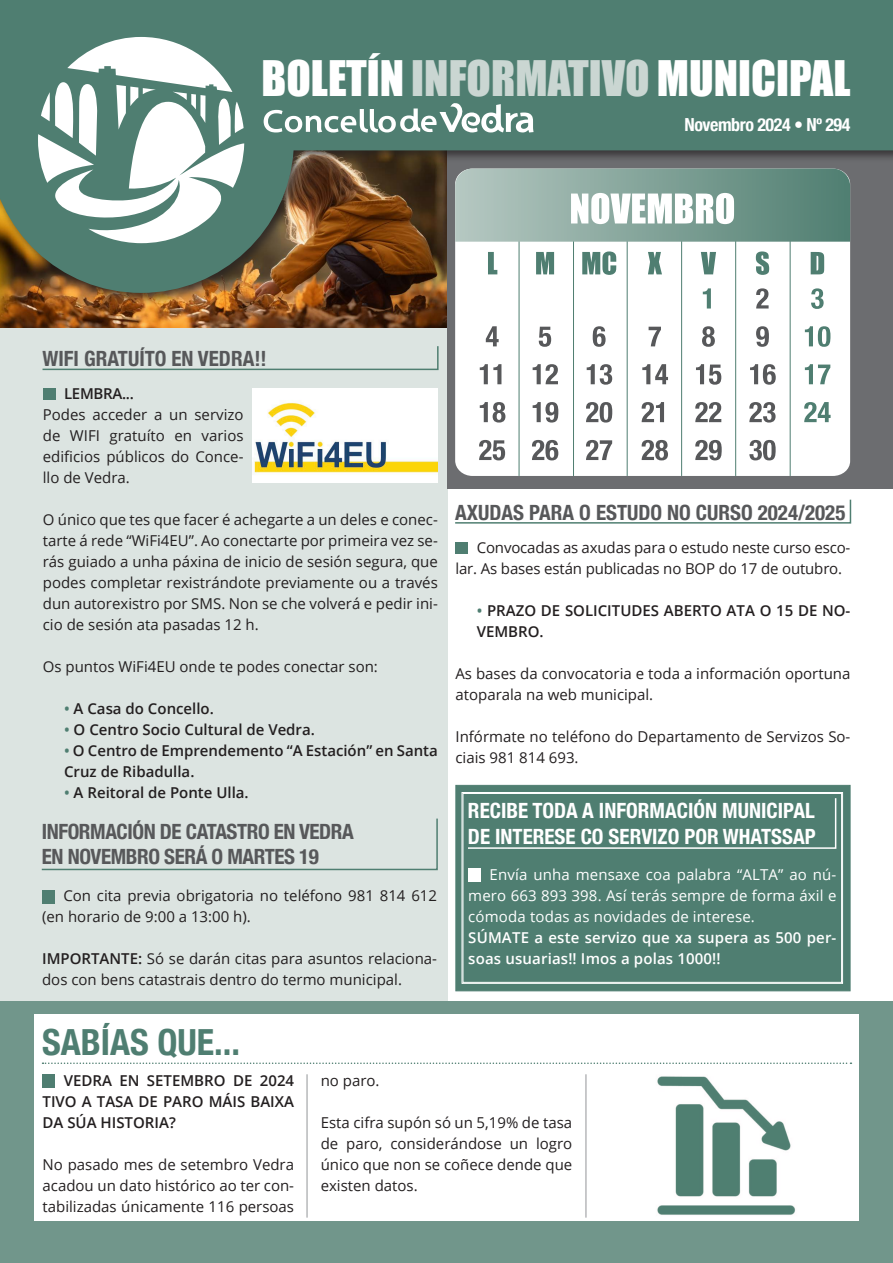
<style>
.page{position:relative;width:893px;height:1263px;background:#fff}
.page>*{position:absolute;margin:0;border:0;box-sizing:border-box;transform-origin:0 0}
.t1{font:45px "Impact";color:#fff}
.Titulares_Noticias{font:700 condensed 36px "Helvetica Neue";color:#4f7e71}
.Titulares_Noticias-2{font:700 condensed 21px/25.2px "Helvetica Neue";color:#fff}
.Titulares_Noticias-3{font:700 condensed 21px "Helvetica Neue";color:#57585a}
.Titulares_Noticias-4{font:700 condensed 21px "Helvetica Neue";letter-spacing:-.02em;color:#57585a}
.t2{font:700 condensed 18px "Helvetica Neue";letter-spacing:-.025em;color:#fff}
.Texto{font:15px/21px "Open Sans";color:#231f20}
.Texto-2{font:600 15px/21px "Open Sans";color:#231f20}
.Texto-3{font:15px/21px "Open Sans";letter-spacing:.01em;color:#fff;text-align:justify}
.Texto-4{font:600 15px/21px "Open Sans";letter-spacing:.01em;color:#fff}
.s1{color:#cad6d2}
.s2{color:#4f7e71}
.s3{font-weight:600}
</style>
<div class="page">
<div style="left:0;top:147px;width:447px;height:854px;background:#dce4e1"></div>
<img style="left:0;top:305px;width:447px;height:22px">
<div style="left:447px;top:120px;width:446px;height:369px;background:#6c6d70"></div>
<div style="left:0;top:0;width:893px;height:305px;background:#231f20;opacity:.75"></div>
<svg style="left:0;top:0;width:893px;height:293px;background:#557061"></svg>
<svg style="left:38px;top:37px;width:206px;height:206px"></svg>
<svg style="left:264px;top:103px;width:270px;height:29px"></svg>
<svg style="left:41px;top:818px;width:397px;height:53px"></svg>
<div style="left:42px;top:890px;width:13px;height:13px;background:#4f7e71"></div>
<svg style="left:42px;top:346px;width:397px;height:25px"></svg>
<div style="left:43px;top:388px;width:12px;height:12px;background:#4f7e71"></div>
<div style="left:0;top:1001px;width:893px;height:262px;background:#71968b"></div>
<div style="left:34px;top:1014px;width:825px;height:206px;background:#fff"></div>
<div style="left:43px;top:1074px;width:12px;height:13px;background:#4f7e71"></div>
<img style="left:657px;top:1076px;width:138px;height:139px">
<svg style="left:43px;top:1062px;width:808px;height:2px"></svg>
<hr style="left:307px;top:1074px;width:1px;height:143px;background:#939598">
<hr style="left:586px;top:1074px;width:1px;height:143px;background:#939598">
<img style="left:252px;top:388px;width:186px;height:95px">
<div style="left:455px;top:242px;width:395px;height:234px;background:#fff"></div>
<svg style="left:488px;top:252px;width:9px;height:22px"></svg>
<svg style="left:536px;top:252px;width:18px;height:22px"></svg>
<svg style="left:582px;top:251px;width:34px;height:24px"></svg>
<svg style="left:648px;top:252px;width:14px;height:22px"></svg>
<svg style="left:701px;top:252px;width:15px;height:22px"></svg>
<svg style="left:756px;top:251px;width:13px;height:24px"></svg>
<svg style="left:811px;top:252px;width:13px;height:22px"></svg>
<svg style="left:703px;top:288px;width:8px;height:20px"></svg>
<svg style="left:756px;top:288px;width:13px;height:20px"></svg>
<svg style="left:811px;top:288px;width:13px;height:21px"></svg>
<svg style="left:486px;top:326px;width:13px;height:20px"></svg>
<svg style="left:539px;top:327px;width:12px;height:20px"></svg>
<svg style="left:593px;top:326px;width:13px;height:21px"></svg>
<svg style="left:649px;top:327px;width:12px;height:19px"></svg>
<svg style="left:702px;top:326px;width:13px;height:21px"></svg>
<svg style="left:756px;top:326px;width:13px;height:21px"></svg>
<svg style="left:805px;top:326px;width:25px;height:21px"></svg>
<svg style="left:480px;top:364px;width:21px;height:20px"></svg>
<svg style="left:533px;top:364px;width:25px;height:20px"></svg>
<svg style="left:587px;top:364px;width:25px;height:21px"></svg>
<svg style="left:642px;top:364px;width:26px;height:20px"></svg>
<svg style="left:696px;top:364px;width:25px;height:21px"></svg>
<svg style="left:750px;top:364px;width:26px;height:21px"></svg>
<svg style="left:805px;top:364px;width:25px;height:20px"></svg>
<svg style="left:480px;top:402px;width:25px;height:21px"></svg>
<svg style="left:533px;top:402px;width:25px;height:21px"></svg>
<svg style="left:586px;top:402px;width:26px;height:21px"></svg>
<svg style="left:642px;top:402px;width:22px;height:20px"></svg>
<svg style="left:695px;top:402px;width:26px;height:20px"></svg>
<svg style="left:749px;top:402px;width:27px;height:21px"></svg>
<svg style="left:804px;top:402px;width:27px;height:20px"></svg>
<svg style="left:479px;top:440px;width:26px;height:20px"></svg>
<svg style="left:532px;top:440px;width:26px;height:20px"></svg>
<svg style="left:586px;top:440px;width:26px;height:20px"></svg>
<svg style="left:642px;top:440px;width:26px;height:20px"></svg>
<svg style="left:695px;top:440px;width:27px;height:20px"></svg>
<svg style="left:749px;top:440px;width:27px;height:20px"></svg>
<hr style="left:519px;top:238px;width:1px;height:238px;background:#4f7e71">
<hr style="left:573px;top:240px;width:1px;height:236px;background:#4f7e71">
<hr style="left:627px;top:240px;width:1px;height:236px;background:#4f7e71">
<hr style="left:681px;top:238px;width:1px;height:238px;background:#4f7e71">
<hr style="left:735px;top:239px;width:1px;height:237px;background:#4f7e71">
<hr style="left:790px;top:235px;width:1px;height:241px;background:#4f7e71">
<svg style="left:455px;top:169px;width:395px;height:73px;background:#93afa6"></svg>
<svg style="left:455px;top:499px;width:397px;height:25px"></svg>
<div style="left:455px;top:542px;width:13px;height:11px;background:#4f7e71"></div>
<div style="left:455px;top:785px;width:395px;height:206px;background:#4f7e71"></div>
<svg style="left:461px;top:792px;width:382px;height:192px"></svg>
<div style="left:463px;top:793px;width:379px;height:189px;border:1px solid #fff"></div>
<svg style="left:466px;top:797px;width:371px;height:52px"></svg>
<div style="left:468px;top:869px;width:13px;height:13px;background:#fff"></div>
<p class="t1" style="left:261px;top:43px;width:590px">BOLETÍN <span class="s1">INFORMATIVO</span> MUNICIPAL</p>
<p class="t2" style="left:685px;top:110px;width:167px">Novembro 2024 • Nº 294</p>
<p class="Titulares_Noticias-3" style="left:43px;top:341px;width:226px">WIFI GRATUÍTO EN VEDRA!!</p>
<p class="Texto-2" style="left:64px;top:383px;width:71px">LEMBRA...</p>
<p class="Texto" style="left:43px;top:404px;width:202px;text-align:justify">Podes acceder a un servizo de WIFI gratuíto en varios edificios públicos do Conce&shy;llo de Vedra.</p>
<p class="Texto" style="left:43px;top:509px;width:396px;text-align:justify">O único que tes que facer é achegarte a un deles e conec&shy;tarte á rede “WiFi4EU”. Ao conectarte por primeira vez se&shy;rás guiado a unha páxina de inicio de sesión segura, que podes completar rexistrándote previamente ou a través dun autorexistro por SMS. Non se che volverá e pedir ini&shy;cio de sesión ata pasadas 12 h.</p>
<p class="Texto" style="left:43px;top:656px;width:337px">Os puntos WiFi4EU onde te podes conectar son:</p>
<p class="Texto-2" style="left:64px;top:698px;width:151px"><span class="s2">•</span> A Casa do Concello.</p>
<p class="Texto-2" style="left:64px;top:719px;width:252px"><span class="s2">•</span> O Centro Socio Cultural de Vedra.</p>
<p class="Texto-2" style="left:64px;top:740px;width:375px"><span class="s2">•</span> O Centro de Emprendemento “A Estación” en Santa<br>Cruz de Ribadulla.</p>
<p class="Texto-2" style="left:64px;top:782px;width:186px"><span class="s2">•</span> A Reitoral de Ponte Ulla.</p>
<p class="Titulares_Noticias-4" style="left:42px;top:814px;width:313px">INFORMACIÓN DE CATASTRO EN VEDRA</p>
<p class="Titulares_Noticias-4" style="left:42px;top:839px;width:279px">EN NOVEMBRO SERÁ O MARTES 19</p>
<p class="Texto" style="left:42px;top:885px;width:396px;text-indent:21px">Con cita previa obrigatoria no teléfono 981 814 612 (en horario de 9:00 a 13:00 h).</p>
<p class="Texto" style="left:42px;top:948px;width:396px"><span class="s3">IMPORTANTE:</span> Só se darán citas para asuntos relaciona&shy;dos con bens catastrais dentro do termo municipal.</p>
<p class="Titulares_Noticias" style="left:42px;top:1013px;width:199px">SABÍAS QUE...</p>
<p class="Titulares_Noticias-3" style="left:455px;top:495px;width:392px">AXUDAS PARA O ESTUDO NO CURSO 2024/2025</p>
<p class="Texto" style="left:455px;top:536px;width:396px;text-indent:21px">Convocadas as axudas para o estudo neste curso esco&shy;lar. As bases están publicadas no BOP do 17 de outubro.</p>
<p class="Texto-2" style="left:477px;top:599px;width:375px"><span class="s2">•</span> PRAZO DE SOLICITUDES ABERTO ATA O 15 DE NO-<br>VEMBRO.</p>
<p class="Texto" style="left:455px;top:662px;width:396px">As bases da convocatoria e toda a información oportuna atoparala na web municipal.</p>
<p class="Texto" style="left:455px;top:725px;width:396px">Infórmate no teléfono do Departamento de Servizos So&shy;ciais 981 814 693.</p>
<p class="Titulares_Noticias-2" style="left:468px;top:797px;width:349px">RECIBE TODA A INFORMACIÓN MUNICIPAL<br>DE INTERESE CO SERVIZO POR WHATSSAP</p>
<p class="Texto-3" style="left:468px;top:863px;width:370px;text-indent:21px">Envía unha mensaxe coa palabra “ALTA” ao nú&shy;mero 663 893 398. Así terás sempre de forma áxil e cómoda todas as novidades de interese.</p>
<p class="Texto-4" style="left:468px;top:926px;width:370px">SÚMATE a este servizo que xa supera as 500 per&shy;soas usuarias!! Imos a polas 1000!!</p>
<p class="Texto-2" style="left:43px;top:1069px;width:253px;text-align:justify;text-indent:21px">VEDRA EN SETEMBRO DE 2024<br>TIVO A TASA DE PARO MÁIS BAIXA DA SÚA HISTORIA?</p>
<p class="Texto" style="left:43px;top:1153px;width:253px;text-align:justify">No pasado mes de setembro Vedra acadou un dato histórico ao ter con&shy;tabilizadas únicamente 116 persoas</p>
<p class="Texto" style="left:321px;top:1069px;width:60px">no paro.</p>
<p class="Texto" style="left:321px;top:1111px;width:253px;text-align:justify">Esta cifra supón só un 5,19% de tasa de paro, considerándose un logro único que non se coñece dende que existen datos.</p>
</div>
